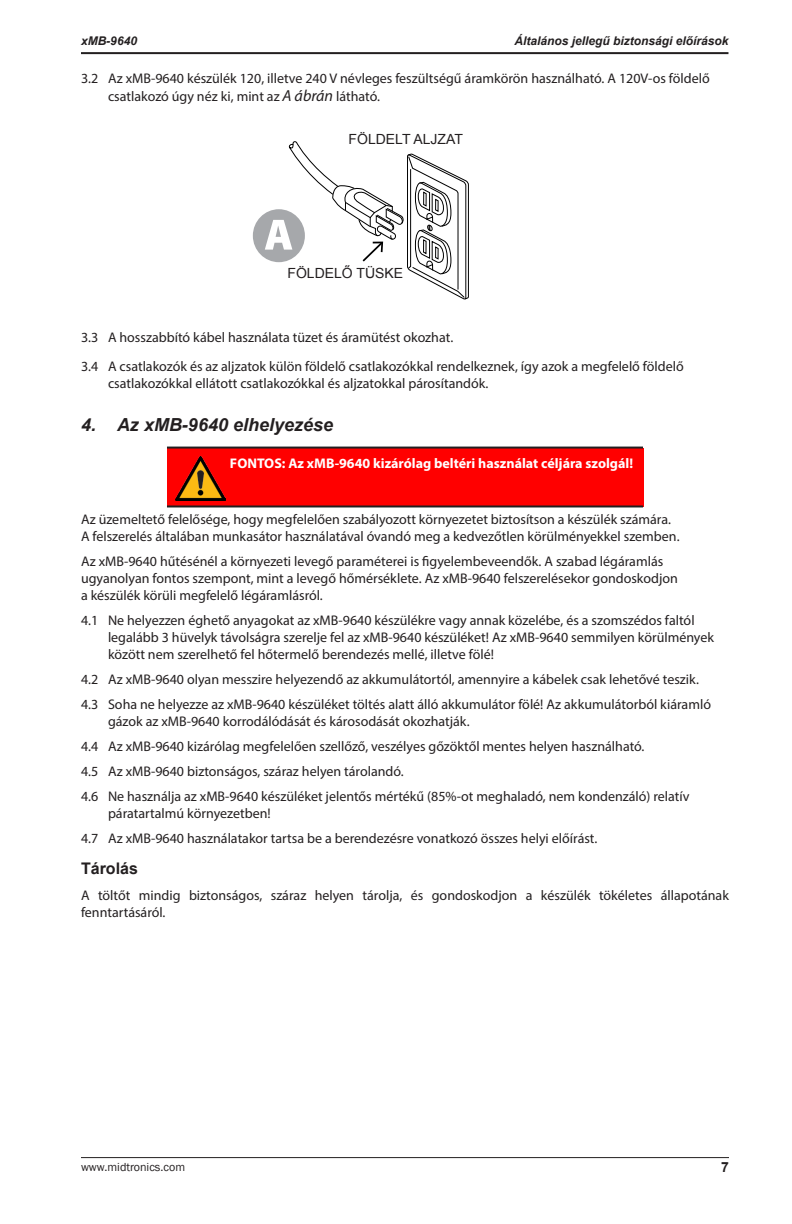
<style>
.page{position:relative;width:792px;height:1224px;background:#fff}
.page>*{position:absolute;margin:0;border:0;box-sizing:border-box;transform-origin:0 0}
.Heading_2{font:italic 700 18px "Arial";color:#231f20}
.Body_Text{font:700 16px "Arial";color:#231f20}
.Body_Steps{font:14px/17px "Myriad Pro";color:#231f20}
.Body_Text-2{font:14px/17px "Myriad Pro";color:#231f20}
.Body_Text_with_Icon{font:700 14px "Myriad Pro";color:#fff}
.MCC-Screen_Header{font:14px "Arial";color:#231f20}
.t1{font:700 14px "Arial";color:#231f20}
.t2{font:italic 700 12px "Arial";color:#231f20}
.t3{font:12px "Franklin Gothic";color:#231f20}
.t4{font:10.6px "Myriad Pro";color:#000}
.s1{font-style:italic;font-size:16px}
</style>
<div class="page">
<hr style="left:81px;top:52px;width:647px;height:2px;background:#231f20">
<hr style="left:81px;top:1157px;width:648px;height:1px;background:#231f20">
<div style="left:253px;top:209px;width:52px;height:53px;background:#a6a8ab;border-radius:50%"></div>
<svg style="left:265px;top:141px;width:204px;height:159px"></svg>
<div style="left:167px;top:448px;width:476px;height:58px;background:#f00"></div>
<hr style="left:167px;top:447px;width:476px;height:2px;background:#231f20">
<hr style="left:167px;top:505px;width:476px;height:2px;background:#231f20">
<img style="left:176px;top:457px;width:50px;height:43px">
<div style="left:326px;top:127px;width:159px;height:17px;background:#fff"></div>
<div style="left:285px;top:268px;width:118px;height:27px;background:#fff"></div>
<p class="t2" style="left:81px;top:33px;width:58px">xMB-9640</p>
<p class="t2" style="left:514px;top:33px;width:216px">Általános jellegű biztonsági előírások</p>
<p class="Body_Steps" style="left:108px;top:69px;width:603px;line-height:18px;text-indent:-27px">3.2 Az xMB-9640 készülék 120, illetve 240 V névleges feszültségű áramkörön használható. A 120V-os földelő csatlakozó úgy néz ki, mint az <span class="s1">A ábrán</span> látható.</p>
<p class="t4" style="left:364px;top:125px;width:90px">GROUNDED OUTLET</p>
<p class="MCC-Screen_Header" style="left:349px;top:130px;width:116px">FÖLDELT ALJZAT</p>
<p class="MCC-Screen_Header" style="left:288px;top:264px;width:117px">FÖLDELŐ TÜSKE</p>
<p class="t4" style="left:322px;top:266px;width:75px">GROUNDING PIN</p>
<p class="Body_Steps" style="left:81px;top:329px;width:374px">3.3 A hosszabbító kábel használata tüzet és áramütést okozhat.</p>
<p class="Body_Steps" style="left:108px;top:358px;width:577px;text-indent:-27px">3.4 A csatlakozók és az aljzatok külön földelő csatlakozókkal rendelkeznek, így azok a megfelelő földelő csatlakozókkal ellátott csatlakozókkal és aljzatokkal párosítandók.</p>
<p class="Heading_2" style="left:81px;top:413px;width:254px">4. Az xMB-9640 elhelyezése</p>
<p class="Body_Text_with_Icon" style="left:230px;top:454px;width:405px">FONTOS: Az xMB-9640 kizárólag beltéri használat céljára szolgál!</p>
<p class="Body_Text-2" style="left:81px;top:511px;width:600px">Az üzemeltető felelősége, hogy megfelelően szabályozott környezetet biztosítson a készülék számára.<br>A felszerelés általában munkasátor használatával óvandó meg a kedvezőtlen körülményekkel szemben.</p>
<p class="Body_Text-2" style="left:81px;top:553px;width:598px">Az xMB-9640 hűtésénél a környezeti levegő paraméterei is figyelembeveendők. A szabad légáramlás ugyanolyan fontos szempont, mint a levegő hőmérséklete. Az xMB-9640 felszerelésekor gondoskodjon a készülék körüli megfelelő légáramlásról.</p>
<p class="Body_Steps" style="left:108px;top:612px;width:608px;text-indent:-27px">4.1 Ne helyezzen éghető anyagokat az xMB-9640 készülékre vagy annak közelébe, és a szomszédos faltól legalább 3 hüvelyk távolságra szerelje fel az xMB-9640 készüléket! Az xMB-9640 semmilyen körülmények között nem szerelhető fel hőtermelő berendezés mellé, illetve fölé!</p>
<p class="Body_Steps" style="left:81px;top:671px;width:619px">4.2 Az xMB-9640 olyan messzire helyezendő az akkumulátortól, amennyire a kábelek csak lehetővé teszik.</p>
<p class="Body_Steps" style="left:108px;top:696px;width:605px;text-indent:-27px">4.3 Soha ne helyezze az xMB-9640 készüléket töltés alatt álló akkumulátor fölé! Az akkumulátorból kiáramló gázok az xMB-9640 korrodálódását és károsodását okozhatják.</p>
<p class="Body_Steps" style="left:81px;top:738px;width:565px">4.4 Az xMB-9640 kizárólag megfelelően szellőző, veszélyes gőzöktől mentes helyen használható.</p>
<p class="Body_Steps" style="left:81px;top:763px;width:324px">4.5 Az xMB-9640 biztonságos, száraz helyen tárolandó.</p>
<p class="Body_Steps" style="left:108px;top:787px;width:583px;text-indent:-27px">4.6 Ne használja az xMB-9640 készüléket jelentős mértékű (85%-ot meghaladó, nem kondenzáló) relatív páratartalmú környezetben!</p>
<p class="Body_Steps" style="left:81px;top:829px;width:518px">4.7 Az xMB-9640 használatakor tartsa be a berendezésre vonatkozó összes helyi előírást.</p>
<p class="Body_Text" style="left:81px;top:858px;width:58px">Tárolás</p>
<p class="Body_Text-2" style="left:81px;top:886px;width:649px">A töltőt mindig biztonságos, száraz helyen tárolja, és gondoskodjon a készülék tökéletes állapotának fenntartásáról.</p>
<p class="t3" style="left:81px;top:1160px;width:106px">www.midtronics.com</p>
<p class="t1" style="left:721px;top:1158px;width:9px">7</p>
</div>
